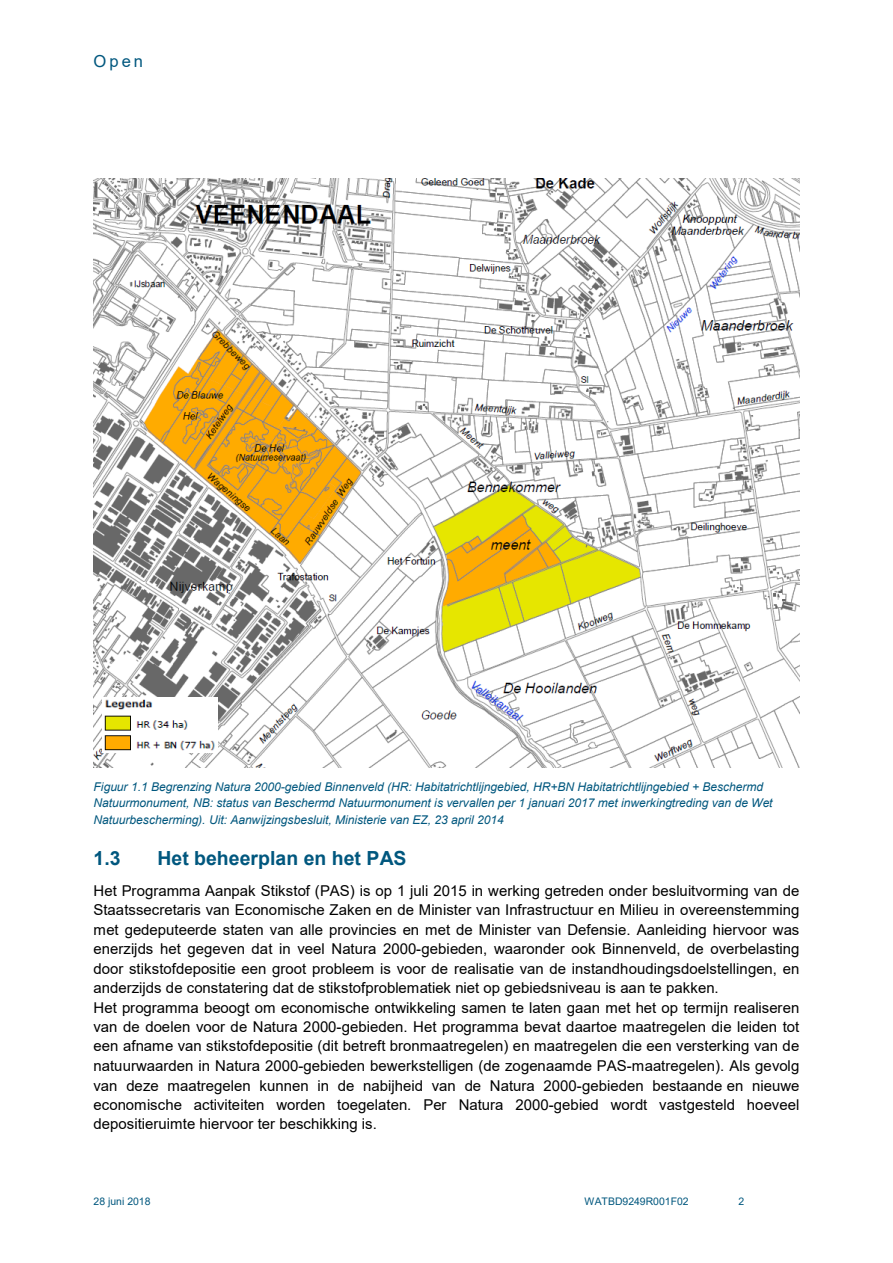
<style>
.page{position:relative;width:893px;height:1263px;background:#fff}
.page>*{position:absolute;margin:0;border:0;box-sizing:border-box;transform-origin:0 0}
.t1{font:700 19.5px "Arial";color:#00577e}
.t2{font:16.5px "Arial";color:#00577e}
.t3{font:15px/19.5px "Arial";color:#000;text-align:justify}
.t4{font:italic 12px/16.5px "Arial";letter-spacing:-.005em;color:#00577e}
.t5{font:10.5px "Arial";letter-spacing:-.005em;color:#00577e}
</style>
<div class="page">
<img style="left:94px;top:179px;width:705px;height:588px">
<img style="left:103px;top:697px;width:115px;height:56px">
<p class="t2" style="left:94px;top:50px;width:51px">Open</p>
<p class="t4" style="left:94px;top:778px;width:681px">Figuur 1.1 Begrenzing Natura 2000-gebied Binnenveld (HR: Habitatrichtlijngebied, HR+BN Habitatrichtlijngebied + Beschermd<br>Natuurmonument, NB: status van Beschermd Natuurmonument is vervallen per 1 januari 2017 met inwerkingtreding van de Wet<br>Natuurbescherming). Uit: Aanwijzingsbesluit, Ministerie van EZ, 23 april 2014</p>
<h2 class="t1" style="left:94px;top:845px;width:29px">1.3</h2>
<h2 class="t1" style="left:157px;top:845px;width:250px">Het beheerplan en het PAS</h2>
<p class="t3" style="left:94px;top:881px;width:707px">Het Programma Aanpak Stikstof (PAS) is op 1 juli 2015 in werking getreden onder besluitvorming van de Staatssecretaris van Economische Zaken en de Minister van Infrastructuur en Milieu in overeenstemming met gedeputeerde staten van alle provincies en met de Minister van Defensie. Aanleiding hiervoor was enerzijds het gegeven dat in veel Natura 2000-gebieden, waaronder ook Binnenveld, de overbelasting door stikstofdepositie een groot probleem is voor de realisatie van de instandhoudingsdoelstellingen, en anderzijds de constatering dat de stikstofproblematiek niet op gebiedsniveau is aan te pakken.</p>
<p class="t3" style="left:94px;top:997px;width:707px">Het programma beoogt om economische ontwikkeling samen te laten gaan met het op termijn realiseren van de doelen voor de Natura 2000-gebieden. Het programma bevat daartoe maatregelen die leiden tot een afname van stikstofdepositie (dit betreft bronmaatregelen) en maatregelen die een versterking van de natuurwaarden in Natura 2000-gebieden bewerkstelligen (de zogenaamde PAS-maatregelen). Als gevolg van deze maatregelen kunnen in de nabijheid van de Natura 2000-gebieden bestaande en nieuwe economische activiteiten worden toegelaten. Per Natura 2000-gebied wordt vastgesteld hoeveel depositieruimte hiervoor ter beschikking is.</p>
<p class="t5" style="left:94px;top:1194px;width:59px">28 juni 2018</p>
<p class="t5" style="left:584px;top:1194px;width:106px">WATBD9249R001F02</p>
<p class="t5" style="left:738px;top:1194px;width:7px">2</p>
</div>
